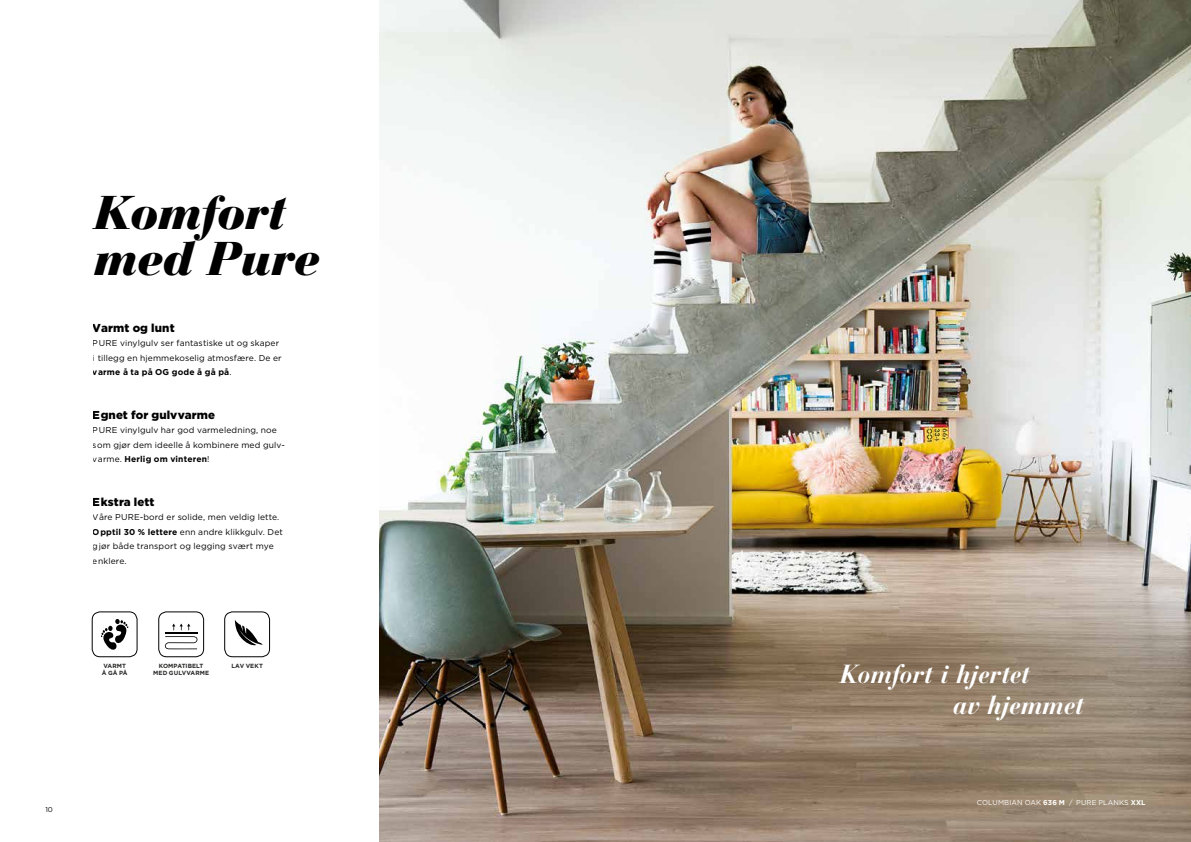
<style>
.page{position:relative;width:1191px;height:842px;background:#fff}
.page>*{position:absolute;margin:0;border:0;box-sizing:border-box;transform-origin:0 0}
.t1{font:italic 900 47px/46px "Bauer Bodoni Std";letter-spacing:-.02em;color:#000}
.t2{font:italic 700 26px/31px "Bauer Bodoni";letter-spacing:-.01em;color:#fff}
.t3{font:900 11.5px "Gotham";letter-spacing:.01em;color:#000}
.t4{font:8.5px/14.5px "Gotham";letter-spacing:.015em;color:#000}
.t5{font:7px "Gotham";letter-spacing:.015em;color:#fff}
.t6{font:7px "Gotham";color:#000}
.t7{font:700 6px/7px "Gotham";letter-spacing:.01em;color:#282827}
.s1{font-weight:700}
</style>
<div class="page">
<img style="left:380px;top:0;width:811px;height:842px">
<svg style="left:235px;top:620px;width:28px;height:26px"></svg>
<hr style="left:165px;top:632px;width:32px;height:1px;background:#000">
<svg style="left:172px;top:624px;width:18px;height:6px"></svg>
<svg style="left:165px;top:636px;width:32px;height:13px"></svg>
<svg style="left:101px;top:619px;width:27px;height:31px"></svg>
<div style="left:224px;top:612px;width:46px;height:45px;border:1px solid #000;border-radius:8px"></div>
<div style="left:92px;top:612px;width:45px;height:45px;border:1px solid #000;border-radius:8px"></div>
<div style="left:158px;top:612px;width:46px;height:45px;border:1px solid #000;border-radius:8px"></div>
<h1 class="t1" style="left:94px;top:190px;width:227px">Komfort med Pure</h1>
<h3 class="t3" style="left:93px;top:321px;width:83px">Varmt og lunt</h3>
<p class="t4" style="left:93px;top:336px;width:190px">PURE vinylgulv ser fantastiske ut og skaper i tillegg en hjemmekoselig atmosfære. De er <span class="s1">varme å ta på OG gode å gå på</span>.</p>
<h3 class="t3" style="left:93px;top:408px;width:124px">Egnet for gulvvarme</h3>
<p class="t4" style="left:93px;top:423px;width:193px">PURE vinylgulv har god varmeledning, noe som gjør dem ideelle å kombinere med gulv&shy;varme. <span class="s1">Herlig om vinteren</span>!</p>
<h3 class="t3" style="left:93px;top:495px;width:63px">Ekstra lett</h3>
<p class="t4" style="left:93px;top:510px;width:191px">Våre PURE-bord er solide, men veldig lette.<br><span class="s1">Opptil 30 % lettere</span> enn andre klikkgulv. Det gjør både transport og legging svært mye enklere.</p>
<p class="t7" style="left:102px;top:662px;width:27px">VARMT<br>Å GÅ PÅ</p>
<p class="t7" style="left:159px;top:662px;width:46px">KOMPATIBELT</p>
<p class="t7" style="left:231px;top:662px;width:33px">LAV VEKT</p>
<p class="t7" style="left:153px;top:669px;width:57px">MED GULVVARME</p>
<p class="t6" style="left:45px;top:806px;width:9px">10</p>
<h2 class="t2" style="left:953px;top:659px;width:133px;text-indent:-113px">Komfort i hjertet<br>av hjemmet</h2>
<p class="t5" style="left:977px;top:799px;width:170px">COLUMBIAN OAK <span class="s1">636 M</span> / PURE PLANKS <span class="s1">XXL</span></p>
</div>
